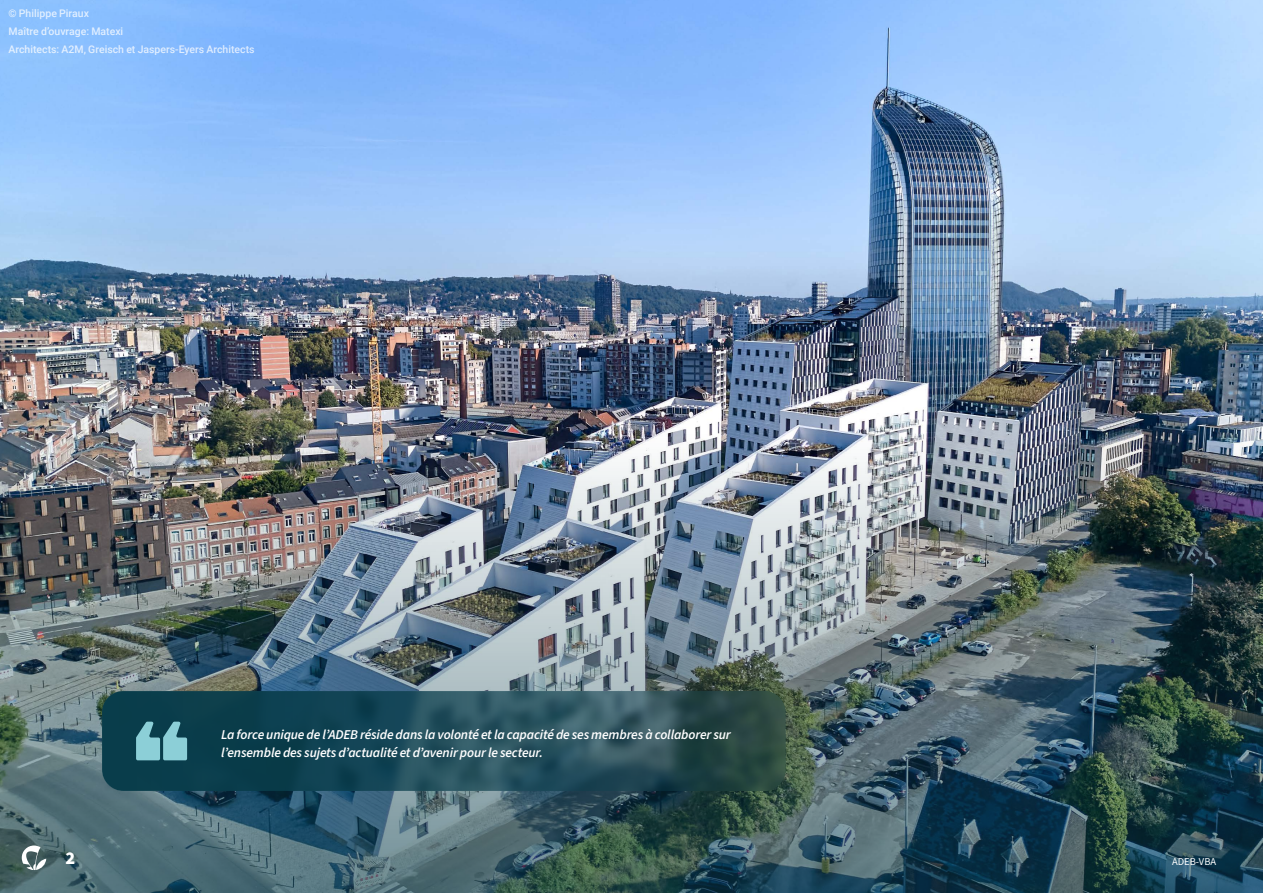
<style>
.page{position:relative;width:1263px;height:893px;background:#fff}
.page>*{position:absolute;margin:0;border:0;box-sizing:border-box;transform-origin:0 0}
.t1{font:900 18px "Source Sans 3";color:#fff}
.t2{font:italic 600 13.5px/18px "Source Sans 3";letter-spacing:-.01em;color:#fff}
.t3{font:500 10.5px/17.7px "Roboto";color:#fff}
.t4{font:10.5px "Source Sans 3";color:#fff}
</style>
<div class="page">
<img style="left:0;top:0;width:1263px;height:434px">
<img style="left:0;top:434px;width:1263px;height:459px">
<svg style="left:102px;top:691px;width:683px;height:100px;background:#1e4954"></svg>
<svg style="left:136px;top:722px;width:51px;height:38px;background:#66a5af"></svg>
<svg style="left:22px;top:845px;width:24px;height:25px"></svg>
<p class="t3" style="left:9px;top:4px;width:248px">© Philippe Piraux<br>Maître d’ouvrage: Matexi<br>Architects: A2M, Greisch et Jaspers-Eyers Architects</p>
<p class="t2" style="left:221px;top:725px;width:511px">La force unique de l’ADEB réside dans la volonté et la capacité de ses membres à collaborer sur l’ensemble des sujets d’actualité et d’avenir pour le secteur.</p>
<h1 class="t1" style="left:66px;top:846px;width:11px">2</h1>
<p class="t4" style="left:1172px;top:854px;width:46px">ADEB-VBA</p>
</div>
